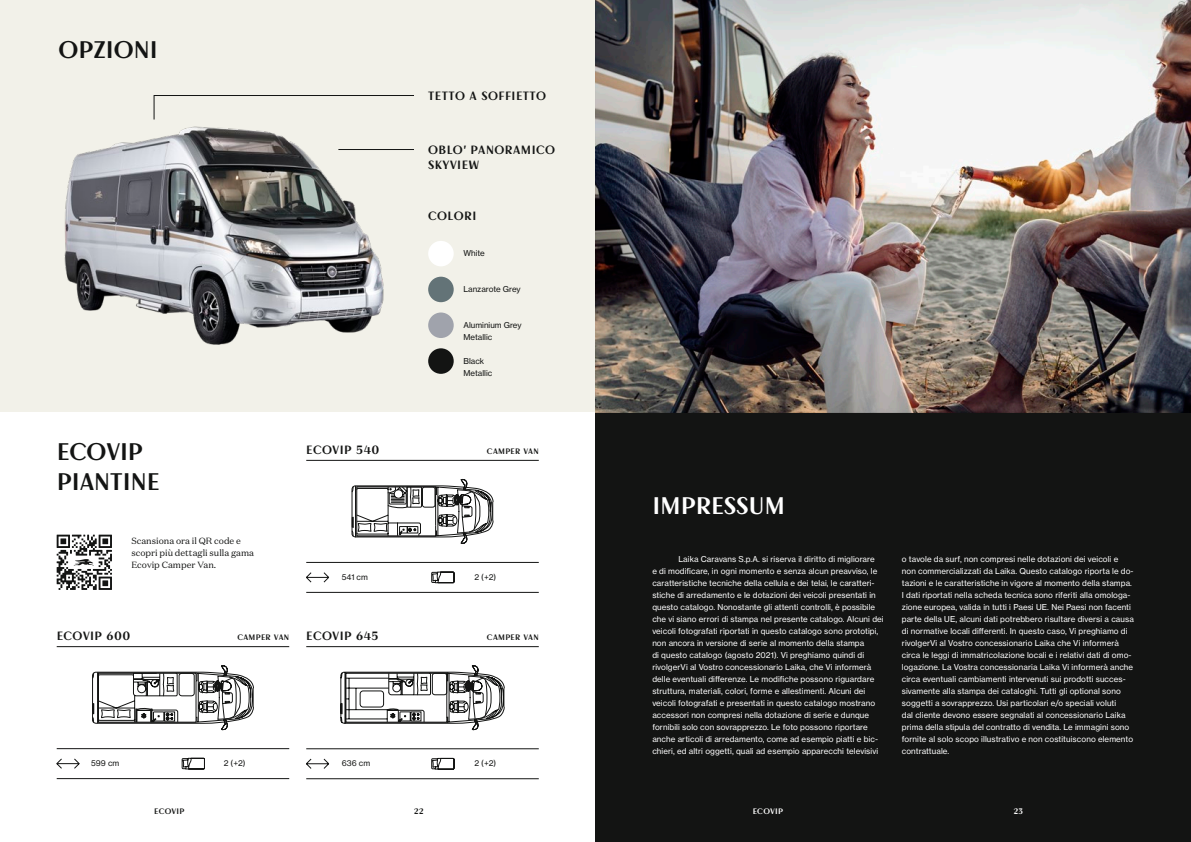
<style>
.page{position:relative;width:1191px;height:842px;background:#fff}
.page>*{position:absolute;margin:0;border:0;box-sizing:border-box;transform-origin:0 0}
.t1{font:24px/30px "Laika";color:#131413}
.t2{font:24px "Laika";color:#fff}
.t3{font:12px/14.4px "Laika";letter-spacing:.04em;color:#131413}
.t4{font:9px/12px "Domaine Text";color:#131413}
.t5{font:8px/12px "N Haas Grotesk TX Std 55 Rg";letter-spacing:.01em;color:#fff}
.t6{font:8px/12px "N Haas Grotesk TX Std 55 Rg";color:#131413}
.t7{font:8px "Laika";letter-spacing:.04em;color:#131413}
.t8{font:8px "Laika";letter-spacing:.04em;color:#fff}
</style>
<div class="page">
<div style="left:595px;top:412px;width:596px;height:430px;background:#131413"></div>
<div style="left:0;top:0;width:595px;height:412px;background:#f2f1e9"></div>
<svg style="left:352px;top:479px;width:141px;height:65px"></svg>
<svg style="left:92px;top:665px;width:162px;height:65px"></svg>
<svg style="left:340px;top:665px;width:164px;height:65px"></svg>
<hr style="left:306px;top:562px;width:233px;height:1px;background:#131413">
<hr style="left:306px;top:592px;width:233px;height:1px;background:#131413">
<hr style="left:306px;top:460px;width:233px;height:1px;background:#131413">
<svg style="left:306px;top:572px;width:23px;height:10px"></svg>
<svg style="left:431px;top:572px;width:23px;height:12px"></svg>
<hr style="left:57px;top:748px;width:232px;height:1px;background:#131413">
<hr style="left:57px;top:778px;width:232px;height:1px;background:#131413">
<svg style="left:56px;top:758px;width:23px;height:11px"></svg>
<svg style="left:182px;top:758px;width:23px;height:12px"></svg>
<hr style="left:306px;top:749px;width:233px;height:1px;background:#131413">
<hr style="left:306px;top:778px;width:233px;height:1px;background:#131413">
<hr style="left:306px;top:646px;width:233px;height:1px;background:#131413">
<hr style="left:57px;top:646px;width:232px;height:1px;background:#131413">
<svg style="left:306px;top:759px;width:23px;height:10px"></svg>
<svg style="left:431px;top:758px;width:23px;height:12px"></svg>
<img style="left:64px;top:99px;width:320px;height:246px">
<div style="left:428px;top:241px;width:26px;height:25px;background:#fff;border-radius:50%"></div>
<div style="left:428px;top:312px;width:26px;height:26px;background:#a0a3ac;border-radius:50%"></div>
<div style="left:428px;top:277px;width:26px;height:25px;background:#637377;border-radius:50%"></div>
<div style="left:428px;top:348px;width:26px;height:26px;background:#131413;border-radius:50%"></div>
<svg style="left:154px;top:95px;width:260px;height:25px"></svg>
<hr style="left:338px;top:149px;width:76px;height:1px;background:#131413">
<div style="left:587px;top:0;width:604px;height:413px;background:#131413;opacity:.2"></div>
<svg style="left:57px;top:535px;width:55px;height:55px"></svg>
<h1 class="t1" style="left:59px;top:35px;width:101px">OPZIONI</h1>
<h1 class="t1" style="left:57px;top:437px;width:104px">ECOVIP<br>PIANTINE</h1>
<p class="t4" style="left:131px;top:535px;width:124px">Scansiona ora il QR code e scopri più dettagli sulla gama<br>Ecovip Camper Van.</p>
<h2 class="t3" style="left:428px;top:89px;width:120px">TETTO A SOFFIETTO</h2>
<h2 class="t3" style="left:428px;top:143px;width:128px">OBLO’ PANORAMICO<br>SKYVIEW</h2>
<h2 class="t3" style="left:306px;top:443px;width:75px">ECOVIP 540</h2>
<h2 class="t3" style="left:428px;top:209px;width:50px">COLORI</h2>
<p class="t6" style="left:463px;top:247px;width:23px">White</p>
<p class="t6" style="left:463px;top:283px;width:59px">Lanzarote Grey</p>
<p class="t6" style="left:463px;top:319px;width:60px">Aluminium Grey<br>Metallic</p>
<p class="t6" style="left:463px;top:355px;width:30px">Black<br>Metallic</p>
<p class="t7" style="left:487px;top:446px;width:53px">CAMPER VAN</p>
<p class="t6" style="left:342px;top:571px;width:28px">541 cm</p>
<p class="t6" style="left:474px;top:571px;width:23px">2 (+2)</p>
<h2 class="t3" style="left:57px;top:629px;width:75px">ECOVIP 600</h2>
<h2 class="t3" style="left:306px;top:629px;width:74px">ECOVIP 645</h2>
<p class="t7" style="left:237px;top:632px;width:53px">CAMPER VAN</p>
<p class="t7" style="left:487px;top:632px;width:53px">CAMPER VAN</p>
<p class="t6" style="left:91px;top:757px;width:30px">599 cm</p>
<p class="t6" style="left:224px;top:757px;width:23px">2 (+2)</p>
<p class="t6" style="left:342px;top:757px;width:30px">636 cm</p>
<p class="t6" style="left:474px;top:757px;width:23px">2 (+2)</p>
<h1 class="t2" style="left:652px;top:491px;width:134px">IMPRESSUM</h1>
<p class="t5" style="left:652px;top:553px;width:233px;text-indent:26px">Laika Caravans S.p.A. si riserva il diritto di migliorare<br>e di modificare, in ogni momento e senza alcun preavviso, le caratteristiche tecniche della cellula e dei telai, le caratteri&shy;stiche di arredamento e le dotazioni dei veicoli presentati in questo catalogo. Nonostante gli attenti controlli, è possibile che vi siano errori di stampa nel presente catalogo. Alcuni dei veicoli fotografati riportati in questo catalogo sono prototipi, non ancora in versione di serie al momento della stampa<br>di questo catalogo (agosto 2021). Vi preghiamo quindi di rivolgerVi al Vostro concessionario Laika, che Vi informerà delle eventuali differenze. Le modifiche possono riguardare struttura, materiali, colori, forme e allestimenti. Alcuni dei veicoli fotografati e presentati in questo catalogo mostrano accessori non compresi nella dotazione di serie e dunque fornibili solo con sovrapprezzo. Le foto possono riportare anche articoli di arredamento, come ad esempio piatti e bic&shy;chieri, ed altri oggetti, quali ad esempio apparecchi televisivi</p>
<p class="t5" style="left:902px;top:553px;width:233px">o tavole da surf, non compresi nelle dotazioni dei veicoli e non commercializzati da Laika. Questo catalogo riporta le do&shy;tazioni e le caratteristiche in vigore al momento della stampa.<br>I dati riportati nella scheda tecnica sono riferiti alla omologa&shy;zione europea, valida in tutti i Paesi UE. Nei Paesi non facenti parte della UE, alcuni dati potrebbero risultare diversi a causa di normative locali differenti. In questo caso, Vi preghiamo di rivolgerVi al Vostro concessionario Laika che Vi informerà circa le leggi di immatricolazione locali e i relativi dati di omo&shy;logazione. La Vostra concessionaria Laika Vi informerà anche circa eventuali cambiamenti intervenuti sui prodotti succes&shy;sivamente alla stampa dei cataloghi. Tutti gli optional sono soggetti a sovrapprezzo. Usi particolari e/o speciali voluti<br>dal cliente devono essere segnalati al concessionario Laika prima della stipula del contratto di vendita. Le immagini sono fornite al solo scopo illustrativo e non costituiscono elemento contrattuale.</p>
<p class="t7" style="left:154px;top:806px;width:32px">ECOVIP</p>
<p class="t7" style="left:414px;top:806px;width:11px">22</p>
<p class="t8" style="left:753px;top:806px;width:32px">ECOVIP</p>
<p class="t8" style="left:1013px;top:806px;width:11px">23</p>
</div>
